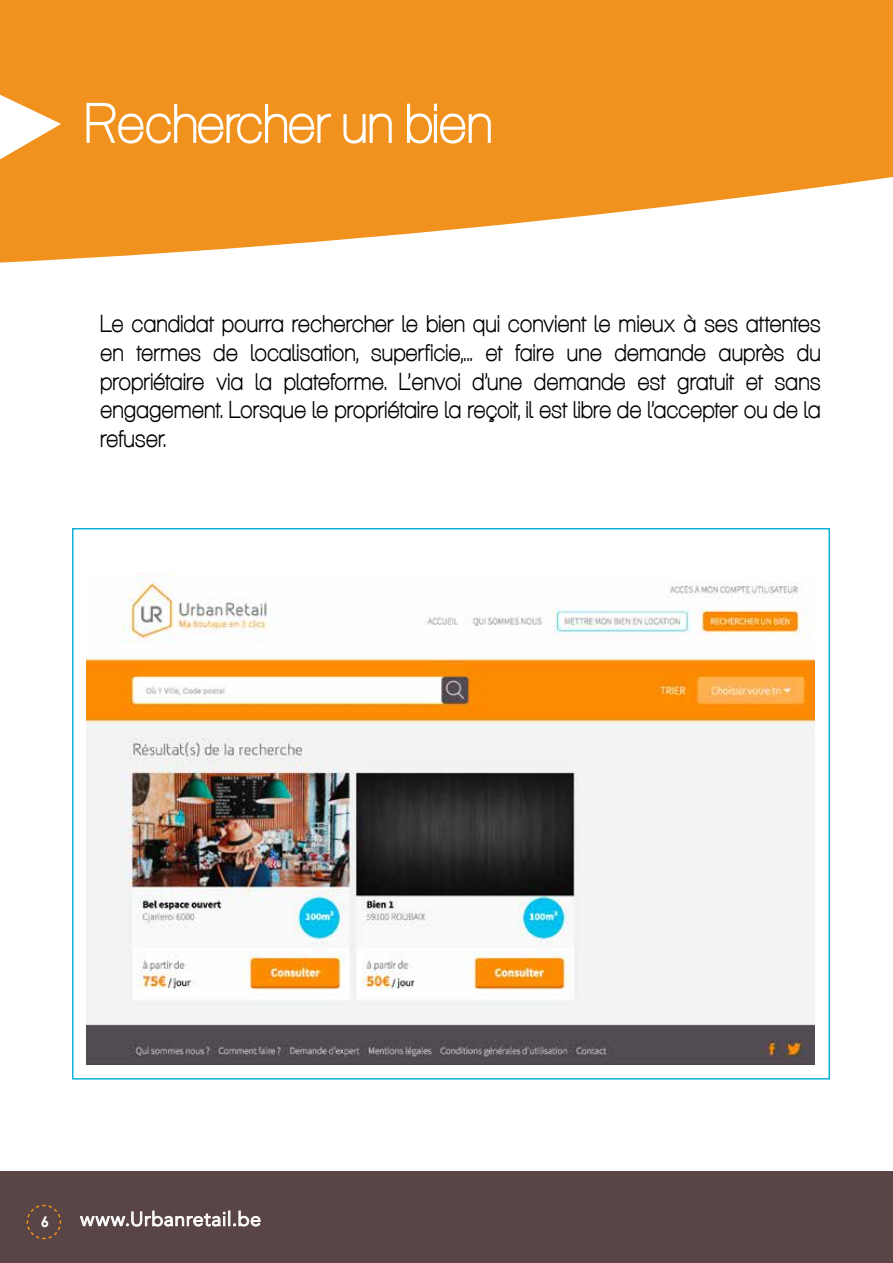
<style>
.page{position:relative;width:893px;height:1263px;background:#fff}
.page>*{position:absolute;margin:0;border:0;box-sizing:border-box;transform-origin:0 0}
.t1{font:55.5px "Aliquam";color:#fff}
.t2{font:24px/28.8px "Aliquam";letter-spacing:.005em;color:#000;text-align:justify}
.t3{font:19.5px "Avenir";letter-spacing:.025em;color:#fff}
.t4{font:700 15px "Century Gothic";color:#fff}
</style>
<div class="page">
<div style="left:0;top:1171px;width:893px;height:92px;background:#5a4546"></div>
<svg style="left:26px;top:1204px;width:36px;height:36px"></svg>
<svg style="left:80px;top:1210px;width:181px;height:17px"></svg>
<svg style="left:0;top:0;width:893px;height:263px;background:#f2a13c"></svg>
<svg style="left:0;top:95px;width:61px;height:64px"></svg>
<img style="left:86px;top:574px;width:729px;height:490px">
<h1 class="t1" style="left:85px;top:91px;width:410px">Rechercher un bien</h1>
<p class="t2" style="left:101px;top:309px;width:722px">Le candidat pourra rechercher le bien qui convient le mieux à ses attentes en termes de localisation, superficie,... et faire une demande auprès du propriétaire via la plateforme. L’envoi d’une demande est gratuit et sans engagement. Lorsque le propriétaire la reçoit, il est libre de l’accepter ou de la refuser.</p>
<p class="t4" style="left:41px;top:1212px;width:10px">6</p>
<p class="t3" style="left:80px;top:1207px;width:182px">www.Urbanretail.be</p>
</div>
